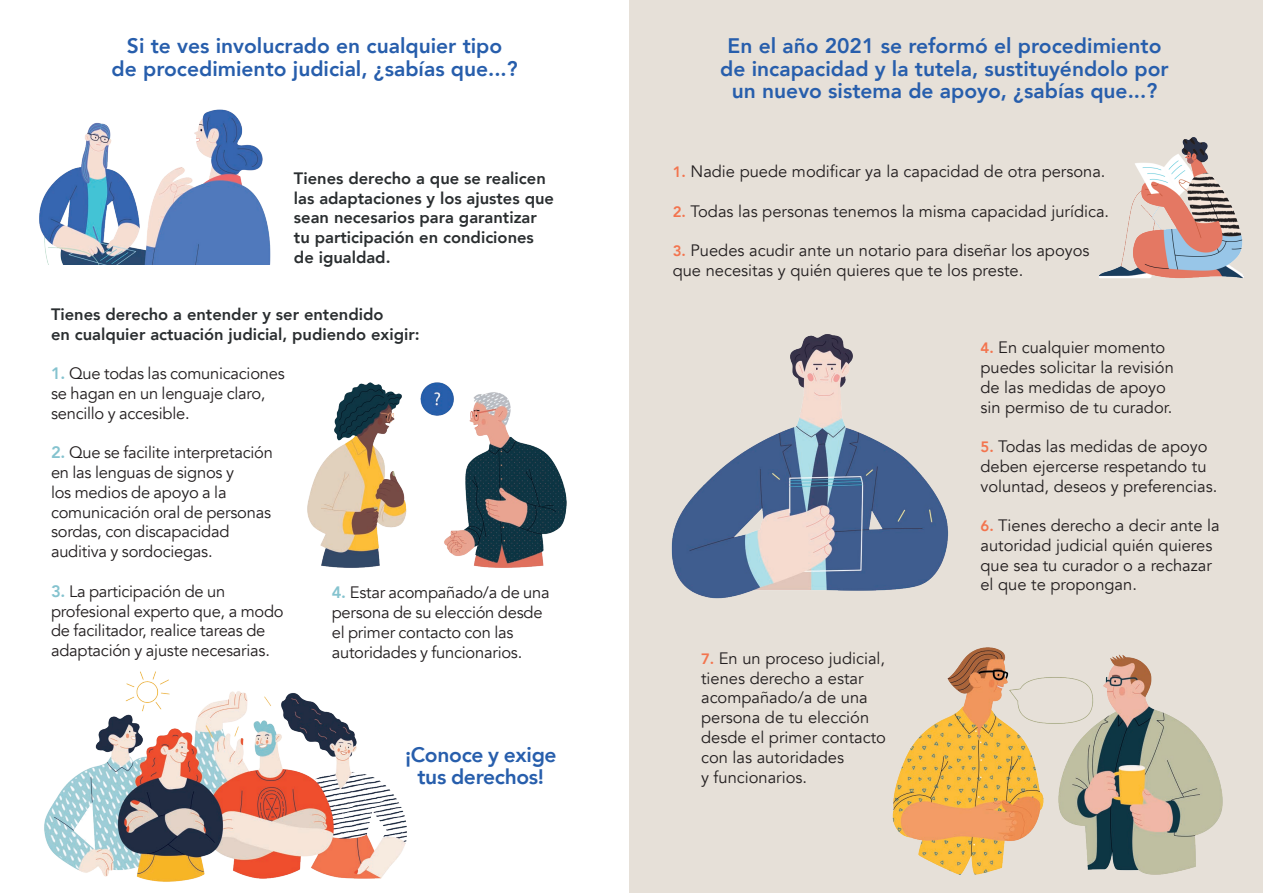
<style>
.page{position:relative;width:1263px;height:893px;background:#fff}
.page>*{position:absolute;margin:0;border:0;box-sizing:border-box;transform-origin:0 0}
.t1{font:800 21px "Avenir";color:#275eac}
.t2{font:16.5px/19.8px "Avenir";color:#231f20}
.t3{font:800 16.5px/19.8px "Avenir";color:#2a2e30}
.s1{font-weight:800;color:#85c3cf}
.s2{font-weight:800;font-size:15px;color:#f3744e}
</style>
<div class="page">
<img style="left:307px;top:382px;width:260px;height:186px">
<img style="left:44px;top:671px;width:363px;height:211px">
<img style="left:39px;top:109px;width:232px;height:155px">
<div style="left:629px;top:0;width:634px;height:893px;background:#e6e0d8"></div>
<img style="left:1099px;top:137px;width:144px;height:142px">
<img style="left:671px;top:334px;width:278px;height:265px">
<img style="left:892px;top:647px;width:331px;height:228px">
<p class="t1" style="left:127px;top:30px;width:377px">Si te ves involucrado en cualquier tipo</p>
<p class="t1" style="left:112px;top:52px;width:408px">de procedimiento judicial, ¿sabías que...?</p>
<p class="t3" style="left:294px;top:168px;width:262px">Tienes derecho a que se realicen las adaptaciones y los ajustes que sean necesarios para garantizar tu participación en condiciones de igualdad.</p>
<p class="t3" style="left:51px;top:304px;width:334px">Tienes derecho a entender y ser entendido</p>
<p class="t3" style="left:51px;top:324px;width:370px">en cualquier actuación judicial, pudiendo exigir:</p>
<p class="t2" style="left:51px;top:364px;width:235px"><span class="s1">1.</span> Que todas las comunicaciones se hagan en un lenguaje claro, sencillo y accesible.</p>
<p class="t2" style="left:51px;top:443px;width:223px"><span class="s1">2.</span> Que se facilite interpretación en las lenguas de signos y<br>los medios de apoyo a la comunicación oral de personas sordas, con discapacidad auditiva y sordociegas.</p>
<p class="t2" style="left:51px;top:582px;width:234px"><span class="s1">3.</span> La participación de un profesional experto que, a modo de facilitador, realice tareas de adaptación y ajuste necesarias.</p>
<p class="t2" style="left:332px;top:583px;width:219px"><span class="s1">4.</span> Estar acompañado/a de una persona de su elección desde el primer contacto con las autoridades y funcionarios.</p>
<p class="t1" style="left:405px;top:738px;width:153px">¡Conoce y exige</p>
<p class="t1" style="left:417px;top:760px;width:128px">tus derechos!</p>
<p class="t1" style="left:728px;top:30px;width:435px">En el año 2021 se reformó el procedimiento</p>
<p class="t1" style="left:720px;top:52px;width:450px">de incapacidad y la tutela, sustituyéndolo por</p>
<p class="t1" style="left:732px;top:75px;width:427px">un nuevo sistema de apoyo, ¿sabías que...?</p>
<p class="t2" style="left:673px;top:162px;width:434px"><span class="s2">1.</span> Nadie puede modificar ya la capacidad de otra persona.</p>
<p class="t2" style="left:673px;top:201px;width:438px"><span class="s2">2.</span> Todas las personas tenemos la misma capacidad jurídica.</p>
<p class="t2" style="left:673px;top:241px;width:418px"><span class="s2">3.</span> Puedes acudir ante un notario para diseñar los apoyos</p>
<p class="t2" style="left:673px;top:260px;width:352px">que necesitas y quién quieres que te los preste.</p>
<p class="t2" style="left:701px;top:648px;width:186px"><span class="s2">7.</span> En un proceso judicial, tienes derecho a estar acompañado/a de una persona de tu elección desde el primer contacto con las autoridades</p>
<p class="t2" style="left:701px;top:767px;width:108px">y funcionarios.</p>
<p class="t2" style="left:980px;top:338px;width:186px"><span class="s2">4.</span> En cualquier momento</p>
<p class="t2" style="left:980px;top:358px;width:195px">puedes solicitar la revisión</p>
<p class="t2" style="left:980px;top:378px;width:187px">de las medidas de apoyo</p>
<p class="t2" style="left:980px;top:397px;width:193px">sin permiso de tu curador.</p>
<p class="t2" style="left:980px;top:437px;width:238px"><span class="s2">5.</span> Todas las medidas de apoyo deben ejercerse respetando tu voluntad, deseos y preferencias.</p>
<p class="t2" style="left:980px;top:516px;width:241px"><span class="s2">6.</span> Tienes derecho a decir ante la autoridad judicial quién quieres que sea tu curador o a rechazar el que te propongan.</p>
</div>
